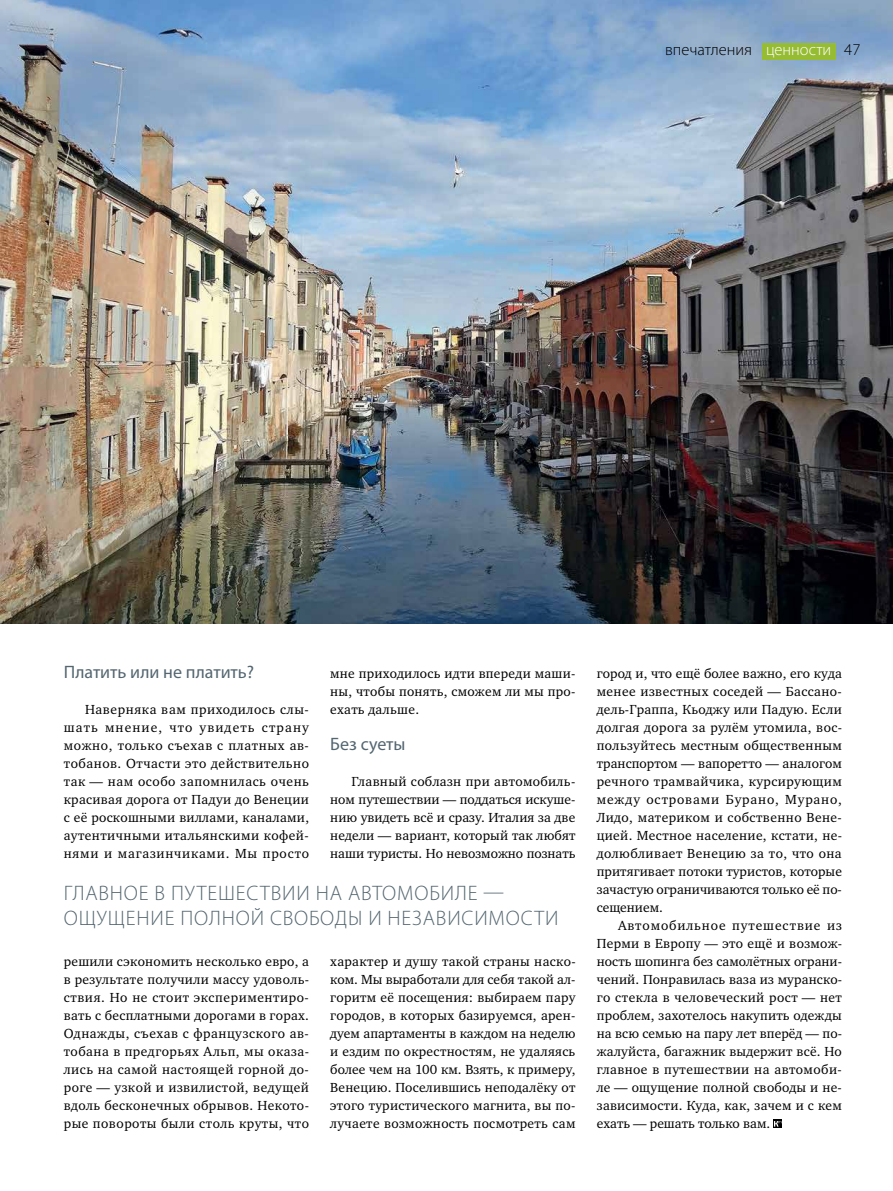
<style>
.page{position:relative;width:893px;height:1191px;background:#fff}
.page>*{position:absolute;margin:0;border:0;box-sizing:border-box;transform-origin:0 0}
.t1{font:300 21px/25.5px "Myriad Pro";letter-spacing:.04em;color:#546670}
.t2{font:18px "Myriad Pro";letter-spacing:-.005em;color:#546670}
.t3{font:300 16.5px "Myriad Pro";color:#000}
.t4{font:13.5px/18px "Charter ITC";letter-spacing:.02em;color:#000;text-align:justify}
.s1{color:#fff}
</style>
<div class="page">
<img style="left:0;top:0;width:893px;height:624px">
<div style="left:762px;top:43px;width:73px;height:16px;background:#96bc33"></div>
<svg style="left:773px;top:1119px;width:9px;height:9px"></svg>
<svg style="left:774px;top:1121px;width:7px;height:5px"></svg>
<p class="t3" style="left:665px;top:40px;width:197px">впечатления <span class="s1">ценности</span> 47</p>
<h2 class="t2" style="left:64px;top:661px;width:192px">Платить или не платить?</h2>
<p class="t4" style="left:64px;top:700px;width:247px;text-indent:21px">Наверняка вам приходилось слы&shy;шать мнение, что увидеть страну можно, только съехав с платных ав&shy;тобанов. Отчасти это действительно так — нам особо запомнилась очень красивая дорога от Падуи до Венеции с её роскошными виллами, каналами, аутентичными итальянскими кофей&shy;нями и магазинчиками. Мы просто</p>
<p class="t4" style="left:330px;top:664px;width:247px">мне приходилось идти впереди маши&shy;ны, чтобы понять, сможем ли мы про&shy;ехать дальше.</p>
<h2 class="t2" style="left:330px;top:733px;width:77px">Без суеты</h2>
<p class="t4" style="left:330px;top:772px;width:247px;text-indent:21px">Главный соблазн при автомобиль&shy;ном путешествии — поддаться искуше&shy;нию увидеть всё и сразу. Италия за две недели — вариант, который так любят наши туристы. Но невозможно познать</p>
<h1 class="t1" style="left:64px;top:880px;width:496px">ГЛАВНОЕ В ПУТЕШЕСТВИИ НА АВТОМОБИЛЕ —<br>ОЩУЩЕНИЕ ПОЛНОЙ СВОБОДЫ И НЕЗАВИСИМОСТИ</h1>
<p class="t4" style="left:64px;top:952px;width:247px">решили сэкономить несколько евро, а в результате получили массу удоволь&shy;ствия. Но не стоит экспериментиро&shy;вать с бесплатными дорогами в горах.<br>Однажды, съехав с французского ав&shy;тобана в предгорьях Альп, мы оказа&shy;лись на самой настоящей горной до&shy;роге — узкой и извилистой, ведущей вдоль бесконечных обрывов. Некото&shy;рые повороты были столь круты, что</p>
<p class="t4" style="left:330px;top:952px;width:247px">характер и душу такой страны наско&shy;ком. Мы выработали для себя такой ал&shy;горитм её посещения: выбираем пару городов, в которых базируемся, арен&shy;дуем апартаменты в каждом на неделю и ездим по окрестностям, не удаляясь более чем на 100 км. Взять, к примеру, Венецию. Поселившись неподалёку от этого туристического магнита, вы по&shy;лучаете возможность посмотреть сам</p>
<p class="t4" style="left:597px;top:664px;width:247px">город и, что ещё более важно, его куда менее известных соседей — Бассано&shy;дель-Граппа, Кьоджу или Падую. Если долгая дорога за рулём утомила, вос&shy;пользуйтесь местным общественным транспортом — вапоретто — аналогом речного трамвайчика, курсирующим между островами Бурано, Мурано, Лидо, материком и собственно Вене&shy;цией. Местное население, кстати, не&shy;долюбливает Венецию за то, что она притягивает потоки туристов, которые зачастую ограничиваются только её по&shy;сещением.</p>
<p class="t4" style="left:597px;top:916px;width:247px;text-indent:21px">Автомобильное путешествие из Перми в Европу — это ещё и возмож&shy;ность шопинга без самолётных ограни&shy;чений. Понравилась ваза из муранско&shy;го стекла в человеческий рост — нет проблем, захотелось накупить одежды на всю семью на пару лет вперёд — по&shy;жалуйста, багажник выдержит всё. Но главное в путешествии на автомоби&shy;ле — ощущение полной свободы и не&shy;зависимости. Куда, как, зачем и с кем ехать — решать только вам.</p>
</div>
